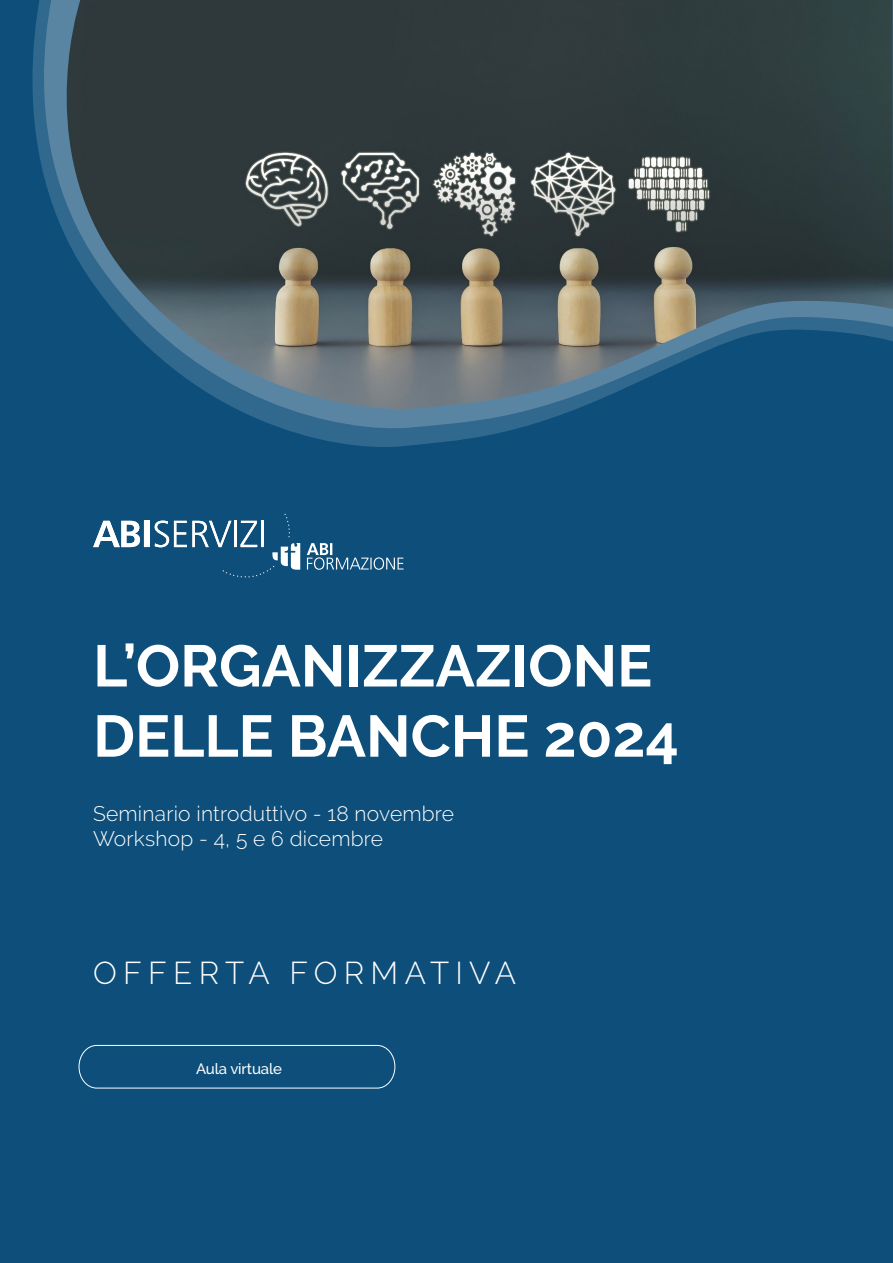
<style>
.page{position:relative;width:893px;height:1263px;background:#0d4e7a}
.page>*{position:absolute;margin:0;border:0;box-sizing:border-box;transform-origin:0 0}
.t1{font:700 58.5px "Raleway";color:#fff}
.t2{font:300 31.5px "Raleway";letter-spacing:.2em;color:#fff}
.t3{font:300 21px "Raleway";letter-spacing:.01em;color:#fff}
.t4{font:500 15px "Raleway";letter-spacing:-.01em;color:#fff}
</style>
<div class="page">
<svg style="left:298px;top:433px;width:200px;height:14px;fill:#31688d"></svg>
<svg style="left:249px;top:415px;width:310px;height:18px;fill:#31688d"></svg>
<svg style="left:32px;top:0;width:538px;height:415px"></svg>
<img style="left:65px;top:0;width:828px;height:411px">
<svg style="left:93px;top:514px;width:207px;height:63px"></svg>
<svg style="left:307px;top:543px;width:97px;height:27px"></svg>
<svg style="left:78px;top:1045px;width:318px;height:44px"></svg>
<p class="t1" style="left:93px;top:632px;width:561px">L’ORGANIZZAZIONE</p>
<p class="t1" style="left:93px;top:703px;width:587px">DELLE BANCHE 2024</p>
<p class="t3" style="left:93px;top:801px;width:362px">Seminario introduttivo - 18 novembre</p>
<p class="t3" style="left:93px;top:826px;width:291px">Workshop - 4, 5 e 6 dicembre</p>
<p class="t2" style="left:93px;top:955px;width:425px">OFFERTA FORMATIVA</p>
<p class="t4" style="left:196px;top:1060px;width:87px">Aula virtuale</p>
</div>
